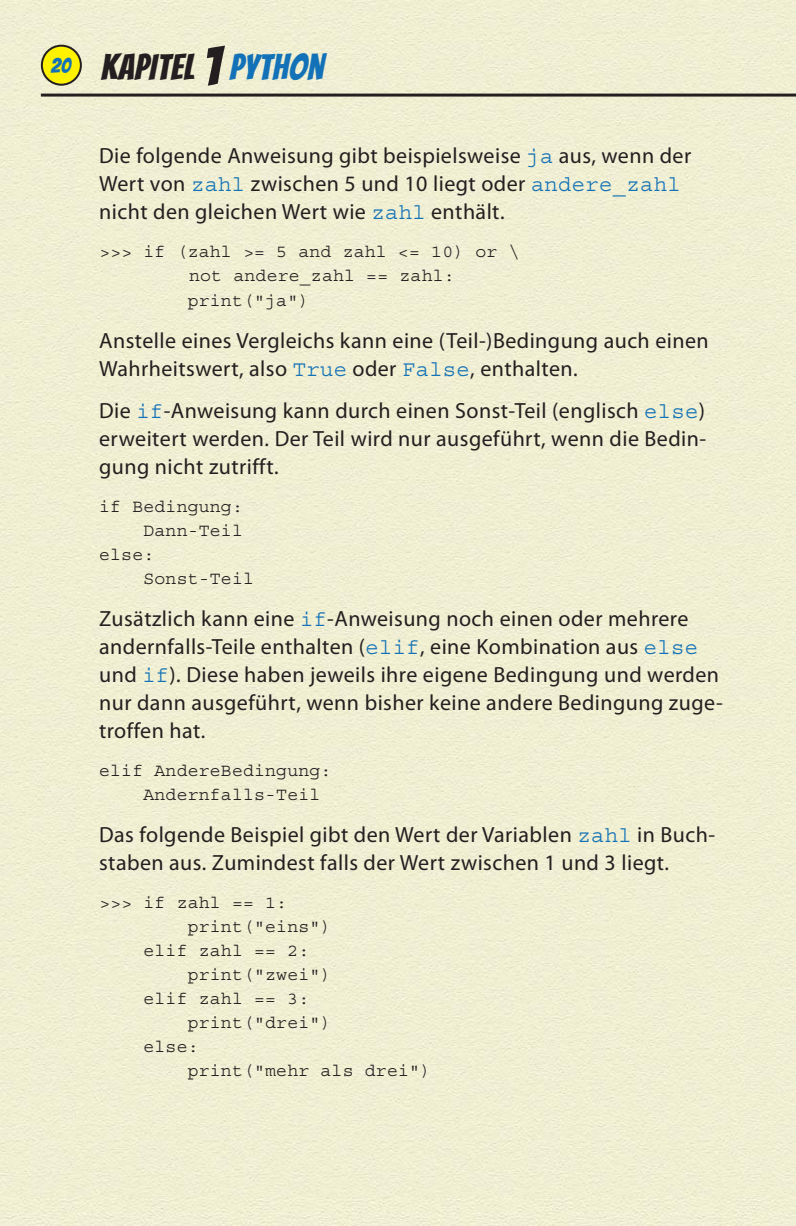
<style>
.page{position:relative;width:796px;height:1226px;background:#fff}
.page>*{position:absolute;margin:0;border:0;box-sizing:border-box;transform-origin:0 0}
.t1{font:36px "Bangers";letter-spacing:.02em;color:#231f20}
.t2{font:22px/28px "Myriad Pro";letter-spacing:.02em;color:#231f20}
.t3{font:18px/24px "Courier Std";letter-spacing:.015em;color:#231f20}
.s1{font-size:56px}
.s2{color:#1372b7}
.s3{font-family:"Courier Std";color:#1372b7}
</style>
<div class="page">
<div style="left:0;top:0;width:796px;height:1225px;background:#f0efd2"></div>
<div style="left:42px;top:46px;width:39px;height:39px;background:#fff200;border-radius:50%"></div>
<div style="left:41px;top:45px;width:41px;height:41px;border:2px solid #231f20;border-radius:50%"></div>
<hr style="left:41px;top:94px;width:755px;height:3px;background:#231f20">
<h1 class="t1" style="left:51px;top:46px;width:274px"><sup>20</sup> KAPITEL <span class="s1">1</span> <span class="s2">PYTHON</span></h1>
<p class="t2" style="left:99px;top:143px;width:594px">Die folgende Anweisung gibt beispielsweise <span class="s3">ja</span> aus, wenn der<br>Wert von <span class="s3">zahl</span> zwischen 5 und 10 liegt oder <span class="s3">andere_zahl </span>nicht den gleichen Wert wie <span class="s3">zahl</span> enthält.</p>
<p class="t3" style="left:188px;top:241px;width:333px;text-indent:-89px">&gt;&gt;&gt; if (zahl &gt;= 5 and zahl &lt;= 10) or \ not andere_zahl == zahl: print("ja")</p>
<p class="t2" style="left:99px;top:327px;width:611px">Anstelle eines Vergleichs kann eine (Teil-)Bedingung auch einen<br>Wahrheitswert, also <span class="s3">True</span> oder <span class="s3">False</span>, enthalten.</p>
<p class="t2" style="left:99px;top:397px;width:609px;text-align:justify">Die <span class="s3">if</span>-Anweisung kann durch einen Sonst-Teil (englisch <span class="s3">else</span>) erweitert werden. Der Teil wird nur ausgeführt, wenn die Bedin&shy;gung nicht zutrifft.</p>
<p class="t3" style="left:99px;top:495px;width:145px">if Bedingung:</p>
<p class="t3" style="left:143px;top:519px;width:101px">Dann-Teil</p>
<p class="t3" style="left:99px;top:543px;width:57px">else:</p>
<p class="t3" style="left:143px;top:567px;width:112px">Sonst-Teil</p>
<p class="t2" style="left:99px;top:605px;width:625px">Zusätzlich kann eine <span class="s3">if</span>-Anweisung noch einen oder mehrere andernfalls-Teile enthalten (<span class="s3">elif</span>, eine Kombination aus <span class="s3">else </span>und <span class="s3">if</span>). Diese haben jeweils ihre eigene Bedingung und werden nur dann ausgeführt, wenn bisher keine andere Bedingung zuge&shy;troffen hat.</p>
<p class="t3" style="left:143px;top:759px;width:189px;text-indent:-44px">elif AndereBedingung:<br>Andernfalls-Teil</p>
<p class="t2" style="left:99px;top:821px;width:617px">Das folgende Beispiel gibt den Wert der Variablen <span class="s3">zahl</span> in Buch&shy;staben aus. Zumindest falls der Wert zwischen 1 und 3 liegt.</p>
<p class="t3" style="left:99px;top:891px;width:189px">&gt;&gt;&gt; if zahl == 1:</p>
<p class="t3" style="left:188px;top:915px;width:145px">print("eins")</p>
<p class="t3" style="left:143px;top:939px;width:167px">elif zahl == 2:</p>
<p class="t3" style="left:188px;top:963px;width:145px">print("zwei")</p>
<p class="t3" style="left:143px;top:987px;width:167px">elif zahl == 3:</p>
<p class="t3" style="left:188px;top:1011px;width:145px">print("drei")</p>
<p class="t3" style="left:143px;top:1035px;width:57px">else:</p>
<p class="t3" style="left:188px;top:1059px;width:245px">print("mehr als drei")</p>
</div>
